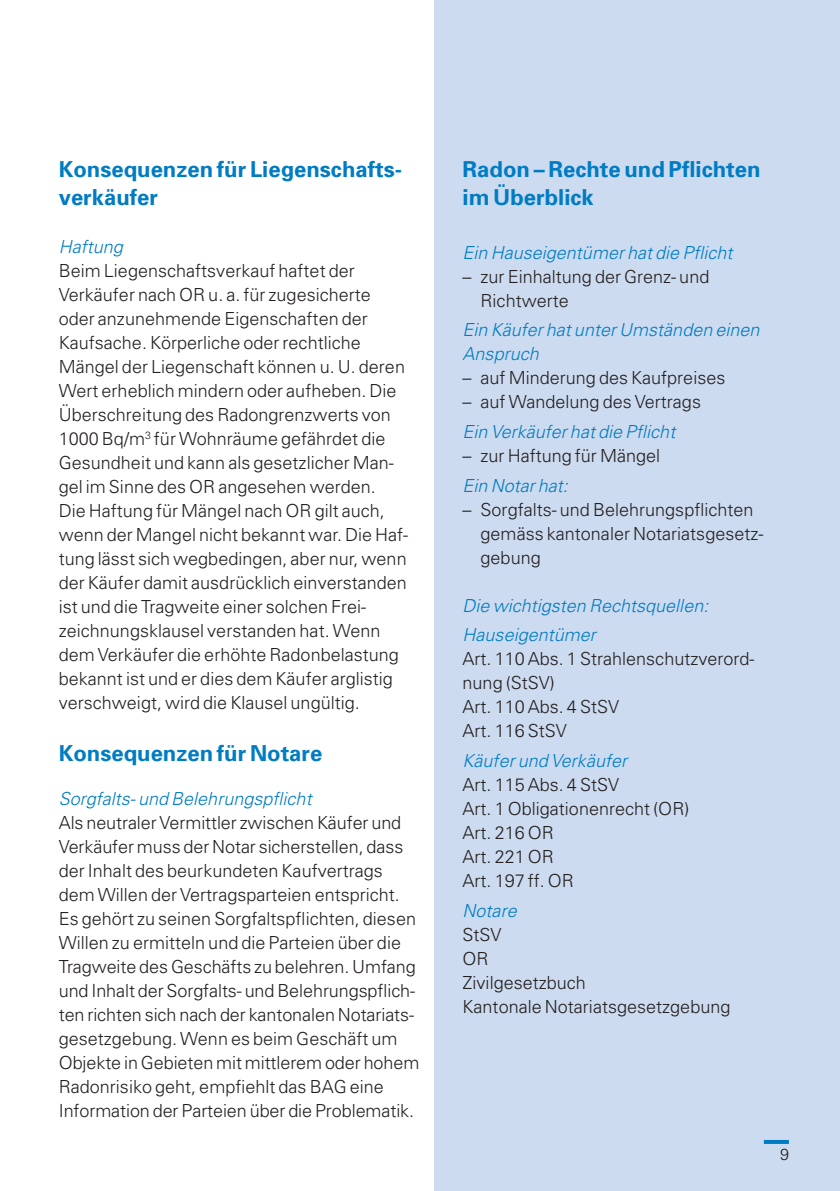
<style>
.page{position:relative;width:840px;height:1191px;background:#fff}
.page>*{position:absolute;margin:0;border:0;box-sizing:border-box;transform-origin:0 0}
.t1{font:700 22px/28px "Univers";color:#007cc3}
.t2{font:300 18px/24px "Univers";color:#231f20}
.t3{font:italic 300 18px/24px "Univers";color:#007cc3}
.t4{font:300 16px "Univers";color:#231f20}
</style>
<div class="page">
<div style="left:434px;top:0;width:405px;height:1191px;background:#ccdbef"></div>
<hr style="left:763px;top:1140px;width:25px;height:4px;background:#007cc3">
<p class="t1" style="left:59px;top:154px;width:344px">Konsequenzen für Liegenschafts&shy;verkäufer</p>
<p class="t3" style="left:59px;top:234px;width:66px">Haftung</p>
<p class="t2" style="left:59px;top:258px;width:351px">Beim Liegenschaftsverkauf haftet der Verkäufer nach OR u. a. für zugesicherte oder anzunehmende Eigenschaften der Kaufsache. Körperliche oder rechtliche Mängel der Liegenschaft können u. U. deren Wert erheblich mindern oder aufheben. Die Überschreitung des Radongrenzwerts von 1000 Bq/m<sup>3</sup> für Wohnräume gefährdet die Gesundheit und kann als gesetzlicher Man&shy;gel im Sinne des OR angesehen werden.<br>Die Haftung für Mängel nach OR gilt auch, wenn der Mangel nicht bekannt war. Die Haf&shy;tung lässt sich wegbedingen, aber nur, wenn der Käufer damit ausdrücklich einverstanden ist und die Tragweite einer solchen Frei&shy;zeichnungsklausel verstanden hat. Wenn dem Verkäufer die erhöhte Radonbelastung bekannt ist und er dies dem Käufer arglistig verschweigt, wird die Klausel ungültig.</p>
<p class="t1" style="left:59px;top:738px;width:265px">Konsequenzen für Notare</p>
<p class="t3" style="left:59px;top:786px;width:254px">Sorgfalts- und Belehrungspflicht</p>
<p class="t2" style="left:59px;top:810px;width:362px">Als neutraler Vermittler zwischen Käufer und Verkäufer muss der Notar sicherstellen, dass der Inhalt des beurkundeten Kaufvertrags dem Willen der Vertragsparteien entspricht.<br>Es gehört zu seinen Sorgfaltspflichten, diesen Willen zu ermitteln und die Parteien über die Tragweite des Geschäfts zu belehren. Umfang und Inhalt der Sorgfalts- und Belehrungspflich&shy;ten richten sich nach der kantonalen Notariats&shy;gesetzgebung. Wenn es beim Geschäft um Objekte in Gebieten mit mittlerem oder hohem Radonrisiko geht, empfiehlt das BAG eine Information der Parteien über die Problematik.</p>
<p class="t1" style="left:462px;top:154px;width:299px">Radon – Rechte und Pflichten im Überblick</p>
<p class="t3" style="left:462px;top:240px;width:271px">Ein Hauseigentümer hat die Pflicht</p>
<p class="t2" style="left:480px;top:264px;width:230px;text-indent:-18px">– zur Einhaltung der Grenz- und<br>Richtwerte</p>
<p class="t3" style="left:462px;top:317px;width:298px">Ein Käufer hat unter Umständen einen<br>Anspruch</p>
<p class="t2" style="left:462px;top:365px;width:264px">– auf Minderung des Kaufpreises</p>
<p class="t2" style="left:462px;top:389px;width:240px">– auf Wandelung des Vertrags</p>
<p class="t3" style="left:462px;top:419px;width:214px">Ein Verkäufer hat die Pflicht</p>
<p class="t2" style="left:462px;top:443px;width:199px">– zur Haftung für Mängel</p>
<p class="t3" style="left:462px;top:473px;width:107px">Ein Notar hat:</p>
<p class="t2" style="left:480px;top:497px;width:284px;text-indent:-18px">– Sorgfalts- und Belehrungspflichten gemäss kantonaler Notariatsgesetz&shy;gebung</p>
<p class="t3" style="left:462px;top:590px;width:247px;line-height:29.6px">Die wichtigsten Rechtsquellen:<br>Hauseigentümer</p>
<p class="t2" style="left:462px;top:646px;width:293px">Art. 110 Abs. 1 Strahlenschutzverord&shy;nung (StSV)<br>Art. 110 Abs. 4 StSV<br>Art. 116 StSV</p>
<p class="t3" style="left:462px;top:748px;width:166px">Käufer und Verkäufer</p>
<p class="t2" style="left:462px;top:772px;width:228px">Art. 115 Abs. 4 StSV<br>Art. 1 Obligationenrecht (OR)<br>Art. 216 OR<br>Art. 221 OR<br>Art. 197 ff. OR</p>
<p class="t3" style="left:462px;top:897px;width:56px">Notare</p>
<p class="t2" style="left:462px;top:921px;width:269px">StSV<br>OR<br>Zivilgesetzbuch<br>Kantonale Notariatsgesetzgebung</p>
<p class="t4" style="left:779px;top:1144px;width:10px">9</p>
</div>
